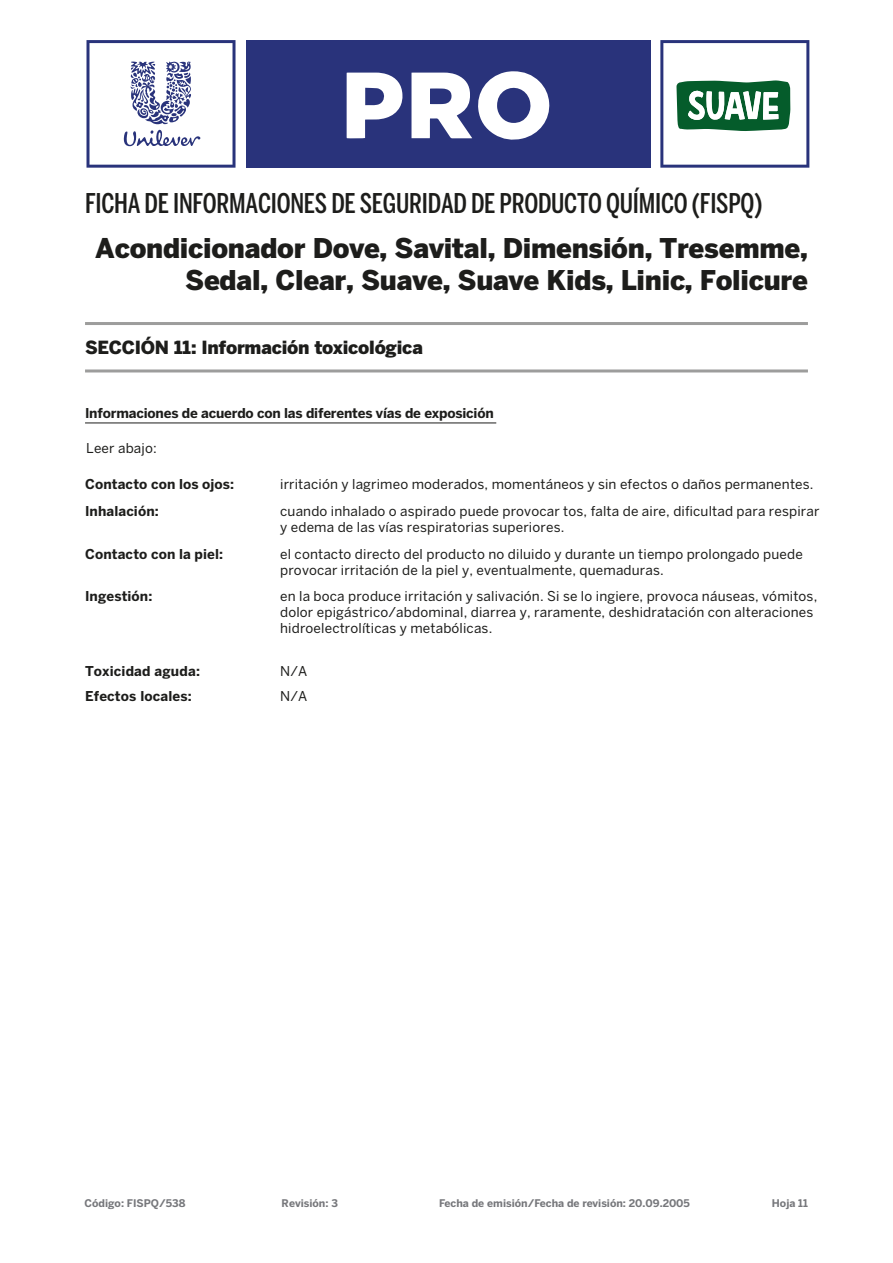
<style>
.page{position:relative;width:893px;height:1263px;background:#fff}
.page>*{position:absolute;margin:0;border:0;box-sizing:border-box;transform-origin:0 0}
.t1{font:900 27px/32.4px "Benton Sans";letter-spacing:-.01em;color:#1d1d1b;text-align:right}
.t2{font:500 27px "Benton Sans Comp";letter-spacing:-.01em;color:#1d1d1b}
.t3{font:900 18px "Benton Sans";letter-spacing:-.015em;color:#1d1d1b}
.t4{font:13.5px/16.2px "Benton Sans";letter-spacing:.01em;color:#1d1d1b}
.t5{font:700 13.5px "Benton Sans";letter-spacing:.005em;color:#1d1d1b}
.t6{font:700 13.5px "Benton Sans";letter-spacing:-.015em;color:#1d1d1b}
.t7{font:700 10.5px "Benton Sans";color:#76777b}
</style>
<div class="page">
<div style="left:246px;top:40px;width:404px;height:128px;background:#29337b"></div>
<svg style="left:86px;top:40px;width:149px;height:128px"></svg>
<svg style="left:411px;top:71px;width:139px;height:69px"></svg>
<svg style="left:347px;top:73px;width:56px;height:65px"></svg>
<svg style="left:660px;top:40px;width:149px;height:128px"></svg>
<hr style="left:85px;top:322px;width:723px;height:3px;background:#9d9d9c">
<hr style="left:85px;top:369px;width:723px;height:3px;background:#9d9d9c">
<hr style="left:85px;top:423px;width:411px;height:1px;background:#1d1d1b">
<h1 class="t2" style="left:85px;top:187px;width:679px">FICHA DE INFORMACIONES DE SEGURIDAD DE PRODUCTO QUÍMICO (FISPQ)</h1>
<h1 class="t1" style="left:95px;top:231px;width:714px">Acondicionador Dove, Savital, Dimensión, Tresemme,<br>Sedal, Clear, Suave, Suave Kids, Linic, Folicure</h1>
<h2 class="t3" style="left:85px;top:337px;width:339px">SECCIÓN 11: Información toxicológica</h2>
<p class="t6" style="left:85px;top:405px;width:410px">Informaciones de acuerdo con las diferentes vías de exposición</p>
<p class="t4" style="left:86px;top:440px;width:72px">Leer abajo:</p>
<p class="t5" style="left:85px;top:476px;width:151px">Contacto con los ojos:</p>
<p class="t4" style="left:280px;top:476px;width:535px">irritación y lagrimeo moderados, momentáneos y sin efectos o daños permanentes.</p>
<p class="t5" style="left:85px;top:503px;width:75px">Inhalación:</p>
<p class="t4" style="left:280px;top:502px;width:541px">cuando inhalado o aspirado puede provocar tos, falta de aire, dificultad para respirar y edema de las vías respiratorias superiores.</p>
<p class="t5" style="left:85px;top:546px;width:140px">Contacto con la piel:</p>
<p class="t4" style="left:280px;top:546px;width:524px">el contacto directo del producto no diluido y durante un tiempo prolongado puede provocar irritación de la piel y, eventualmente, quemaduras.</p>
<p class="t5" style="left:85px;top:588px;width:69px">Ingestión:</p>
<p class="t4" style="left:280px;top:587px;width:539px">en la boca produce irritación y salivación. Si se lo ingiere, provoca náuseas, vómitos, dolor epigástrico/abdominal, diarrea y, raramente, deshidratación con alteraciones hidroelectrolíticas y metabólicas.</p>
<p class="t5" style="left:85px;top:662px;width:116px">Toxicidad aguda:</p>
<p class="t4" style="left:280px;top:662px;width:29px">N/A</p>
<p class="t5" style="left:85px;top:688px;width:108px">Efectos locales:</p>
<p class="t4" style="left:280px;top:688px;width:29px">N/A</p>
<p class="t7" style="left:84px;top:1197px;width:102px">Código: FISPQ/538</p>
<p class="t7" style="left:282px;top:1197px;width:58px">Revisión: 3</p>
<p class="t7" style="left:439px;top:1197px;width:252px">Fecha de emisión/Fecha de revisión: 20.09.2005</p>
<p class="t7" style="left:772px;top:1197px;width:38px">Hoja 11</p>
</div>
